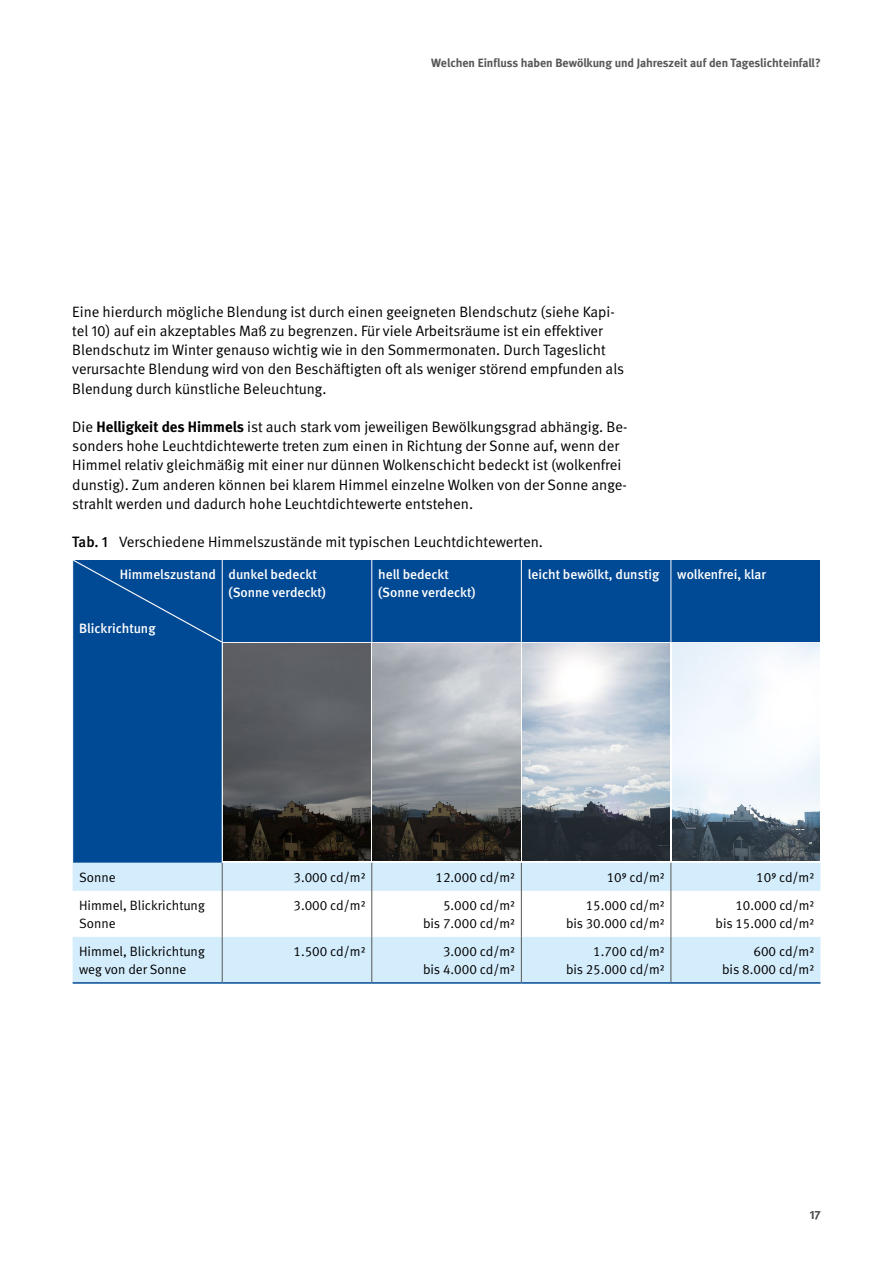
<style>
.page{position:relative;width:893px;height:1263px;background:#fff}
.page>*{position:absolute;margin:0;border:0;box-sizing:border-box;transform-origin:0 0}
.FT_Abstand_vor{font:15px/19.2px "DGUV Meta";color:#000}
.TI{font:13.5px/18px "DGUV Meta";color:#000;text-align:right}
.TK{font:500 13.5px/18px "DGUV Meta";color:#fff}
.t1{font:700 12px "DGUV Meta";color:#575756}
.t2{font:500 12px "DGUV Meta";color:#575756}
.s1{font-weight:700}
.s2{font-weight:500}
</style>
<div class="page">
<div style="left:73px;top:560px;width:747px;height:303px;background:#004994"></div>
<svg style="left:73px;top:863px;width:747px;height:119px;fill:#d4edfc"></svg>
<hr style="left:371px;top:937px;width:1px;height:45px;background:#575756">
<hr style="left:521px;top:937px;width:1px;height:45px;background:#575756">
<hr style="left:222px;top:560px;width:1px;height:82px;background:#fff">
<hr style="left:371px;top:560px;width:1px;height:82px;background:#fff">
<svg style="left:222px;top:863px;width:1px;height:28px"></svg>
<hr style="left:222px;top:891px;width:1px;height:46px;background:#575756">
<hr style="left:222px;top:937px;width:1px;height:45px;background:#575756">
<hr style="left:521px;top:560px;width:1px;height:82px;background:#fff">
<svg style="left:670px;top:863px;width:1px;height:28px"></svg>
<hr style="left:670px;top:891px;width:1px;height:46px;background:#575756">
<hr style="left:670px;top:937px;width:1px;height:45px;background:#575756">
<hr style="left:73px;top:982px;width:149px;height:2px;background:#004a94">
<hr style="left:222px;top:982px;width:150px;height:2px;background:#004a94">
<hr style="left:372px;top:982px;width:149px;height:2px;background:#004a94">
<hr style="left:521px;top:982px;width:150px;height:2px;background:#004a94">
<hr style="left:671px;top:982px;width:149px;height:2px;background:#004a94">
<hr style="left:670px;top:560px;width:1px;height:82px;background:#fff">
<svg style="left:371px;top:863px;width:1px;height:28px"></svg>
<svg style="left:521px;top:863px;width:1px;height:28px"></svg>
<hr style="left:371px;top:891px;width:1px;height:46px;background:#575756">
<hr style="left:521px;top:891px;width:1px;height:46px;background:#575756">
<hr style="left:222px;top:642px;width:1px;height:221px;background:#fff">
<div style="left:73px;top:560px;width:149px;height:82px;background:#004994"></div>
<img style="left:223px;top:644px;width:148px;height:217px">
<img style="left:373px;top:644px;width:147px;height:217px">
<img style="left:522px;top:644px;width:148px;height:217px">
<img style="left:672px;top:644px;width:147px;height:217px">
<p class="t1" style="left:431px;top:56px;width:391px">Welchen Einfluss haben Bewölkung und Jahreszeit auf den Tageslichteinfall?</p>
<p class="FT_Abstand_vor" style="left:72px;top:302px;width:553px">Eine hierdurch mögliche Blendung ist durch einen geeigneten Blendschutz (siehe Kapi&shy;tel 10) auf ein akzeptables Maß zu begrenzen. Für viele Arbeitsräume ist ein effektiver Blendschutz im Winter genauso wichtig wie in den Sommermonaten. Durch Tageslicht verursachte Blendung wird von den Beschäftigten oft als weniger störend empfunden als Blendung durch künstliche Beleuchtung.</p>
<p class="FT_Abstand_vor" style="left:72px;top:418px;width:557px">Die <span class="s1">Helligkeit des Himmels</span> ist auch stark vom jeweiligen Bewölkungsgrad abhängig. Be&shy;sonders hohe Leuchtdichtewerte treten zum einen in Richtung der Sonne auf, wenn der Himmel relativ gleichmäßig mit einer nur dünnen Wolkenschicht bedeckt ist (wolkenfrei dunstig). Zum anderen können bei klarem Himmel einzelne Wolken von der Sonne ange&shy;strahlt werden und dadurch hohe Leuchtdichtewerte entstehen.</p>
<p class="FT_Abstand_vor" style="left:72px;top:533px;width:472px"><span class="s2">Tab. 1</span> Verschiedene Himmelszustände mit typischen Leuchtdichtewerten.</p>
<p class="TK" style="left:120px;top:565px;width:98px">Himmelszustand</p>
<p class="TK" style="left:229px;top:565px;width:99px">dunkel bedeckt (Sonne verdeckt)</p>
<p class="TK" style="left:378px;top:565px;width:99px">hell bedeckt (Sonne verdeckt)</p>
<p class="TK" style="left:528px;top:565px;width:133px">leicht bewölkt, dunstig</p>
<p class="TK" style="left:677px;top:565px;width:90px">wolkenfrei, klar</p>
<p class="TK" style="left:79px;top:619px;width:78px">Blickrichtung</p>
<p class="TI" style="left:79px;top:868px;width:38px">Sonne</p>
<p class="TI" style="left:293px;top:868px;width:73px">3.000 cd/m2</p>
<p class="TI" style="left:435px;top:868px;width:81px">12.000 cd/m2</p>
<p class="TI" style="left:607px;top:868px;width:59px">109 cd/m2</p>
<p class="TI" style="left:756px;top:868px;width:59px">109 cd/m2</p>
<p class="TI" style="left:79px;top:896px;width:127px;text-align:left">Himmel, Blickrichtung<br>Sonne</p>
<p class="TI" style="left:293px;top:896px;width:73px">3.000 cd/m2</p>
<p class="TI" style="left:423px;top:896px;width:93px">5.000 cd/m2 bis 7.000 cd/m2</p>
<p class="TI" style="left:566px;top:896px;width:100px">15.000 cd/m2 bis 30.000 cd/m2</p>
<p class="TI" style="left:716px;top:896px;width:100px">10.000 cd/m2 bis 15.000 cd/m2</p>
<p class="TI" style="left:79px;top:942px;width:127px;text-align:left">Himmel, Blickrichtung weg von der Sonne</p>
<p class="TI" style="left:293px;top:942px;width:73px">1.500 cd/m2</p>
<p class="TI" style="left:423px;top:942px;width:93px">3.000 cd/m2 bis 4.000 cd/m2</p>
<p class="TI" style="left:566px;top:942px;width:100px">1.700 cd/m2<br>bis 25.000 cd/m2</p>
<p class="TI" style="left:722px;top:942px;width:93px">600 cd/m2<br>bis 8.000 cd/m2</p>
<p class="t2" style="left:810px;top:1208px;width:12px">17</p>
</div>
